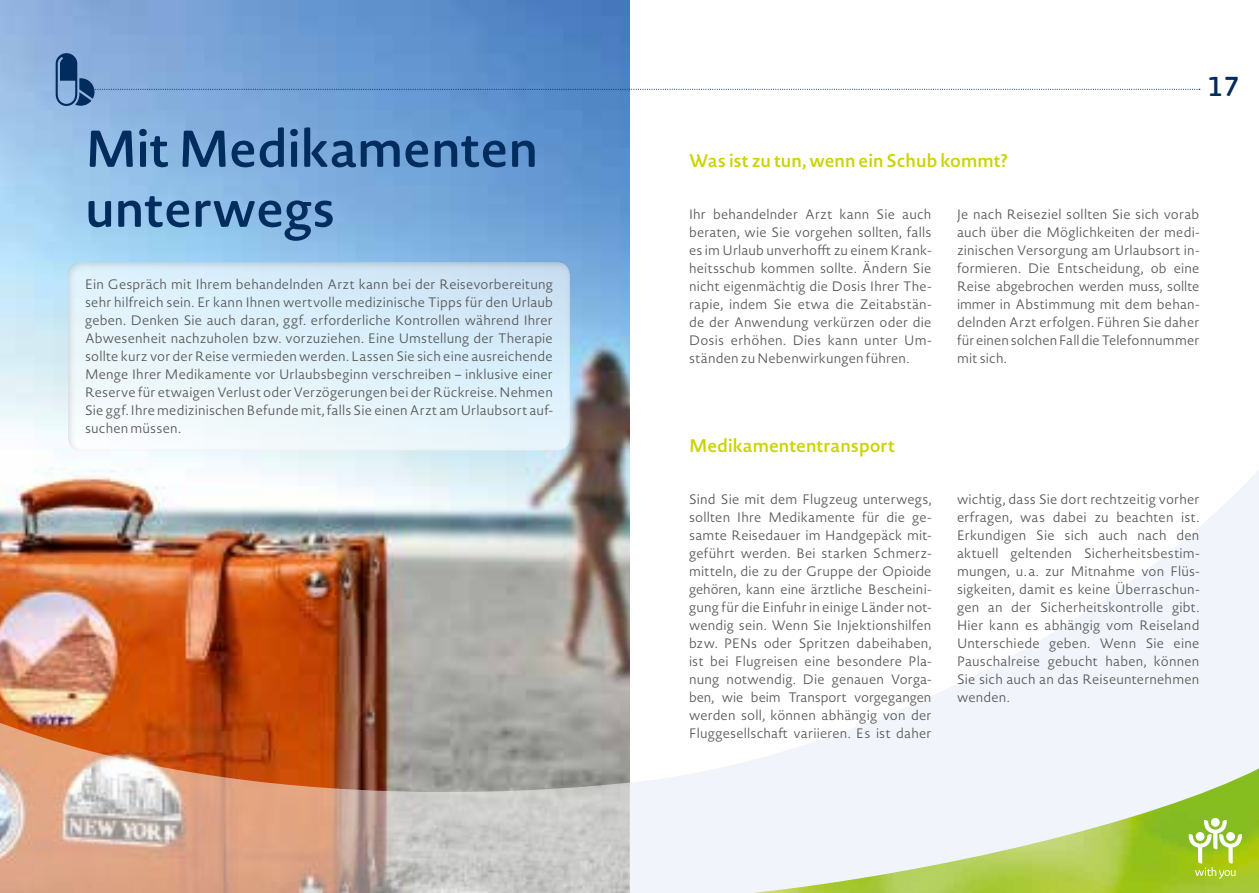
<style>
.page{position:relative;width:1259px;height:893px;background:#fff}
.page>*{position:absolute;margin:0;border:0;box-sizing:border-box;transform-origin:0 0}
.t1{font:600 51px/60px "Novel Sans Rd Pro";color:#002c5e}
.t2{font:600 27px "Novel Sans Rd Pro";color:#002c5e}
.t3{font:600 18px "Novel Sans Rd Pro";color:#cad400}
.t4{font:300 13.5px/18px "Novel Sans Rd Pro";letter-spacing:.01em;color:#565655;text-align:justify}
</style>
<div class="page">
<img style="left:0;top:0;width:629px;height:718px">
<svg style="left:0;top:718px;width:629px;height:175px;background:#c59f8b"></svg>
<svg style="left:629px;top:455px;width:630px;height:438px"></svg>
<img style="left:752px;top:768px;width:507px;height:125px">
<svg style="left:1188px;top:818px;width:54px;height:61px"></svg>
<div style="left:67px;top:261px;width:504px;height:190px;background:#000;opacity:.25"></div>
<svg style="left:56px;top:53px;width:1144px;height:54px"></svg>
<h1 class="t1" style="left:85px;top:118px;width:454px">Mit Medikamenten unterwegs</h1>
<p class="t4" style="left:85px;top:276px;width:469px">Ein Gespräch mit Ihrem behandelnden Arzt kann bei der Reisevorbereitung sehr hilfreich sein. Er kann Ihnen wertvolle medizinische Tipps für den Urlaub geben. Denken Sie auch daran, ggf. erforderliche Kontrollen während Ihrer Abwesenheit nachzuholen bzw. vorzuziehen. Eine Umstellung der Therapie sollte kurz vor der Reise vermieden werden. Lassen Sie sich eine ausreichende Menge Ihrer Medikamente vor Urlaubsbeginn verschreiben – inklusive einer Reserve für etwaigen Verlust oder Verzögerungen bei der Rückreise. Nehmen Sie ggf. Ihre medizinischen Befunde mit, falls Sie einen Arzt am Urlaubsort auf&shy;suchen müssen.</p>
<h2 class="t2" style="left:1208px;top:66px;width:33px">17</h2>
<h3 class="t3" style="left:689px;top:147px;width:320px">Was ist zu tun, wenn ein Schub kommt?</h3>
<p class="t4" style="left:689px;top:205px;width:244px">Ihr behandelnder Arzt kann Sie auch beraten, wie Sie vorgehen sollten, falls es im Urlaub unverhofft zu einem Krank&shy;heitsschub kommen sollte. Ändern Sie nicht eigenmächtig die Dosis Ihrer The&shy;rapie, indem Sie etwa die Zeitabstän&shy;de der Anwendung verkürzen oder die Dosis erhöhen. Dies kann unter Um&shy;ständen zu Nebenwirkungen führen.</p>
<p class="t4" style="left:957px;top:205px;width:244px">Je nach Reiseziel sollten Sie sich vorab auch über die Möglichkeiten der medi&shy;zinischen Versorgung am Urlaubsort in&shy;formieren. Die Entscheidung, ob eine Reise abgebrochen werden muss, sollte immer in Abstimmung mit dem behan&shy;delnden Arzt erfolgen. Führen Sie daher für einen solchen Fall die Telefonnummer mit sich.</p>
<h3 class="t3" style="left:689px;top:432px;width:208px">Medikamententransport</h3>
<p class="t4" style="left:689px;top:490px;width:244px">Sind Sie mit dem Flugzeug unterwegs, sollten Ihre Medikamente für die ge&shy;samte Reisedauer im Handgepäck mit&shy;geführt werden. Bei starken Schmerz&shy;mitteln, die zu der Gruppe der Opioide gehören, kann eine ärztliche Bescheini&shy;gung für die Einfuhr in einige Länder not&shy;wendig sein. Wenn Sie Injektionshilfen bzw. PENs oder Spritzen dabeihaben, ist bei Flugreisen eine besondere Pla&shy;nung notwendig. Die genauen Vorga&shy;ben, wie beim Transport vorgegangen werden soll, können abhängig von der Fluggesellschaft variieren. Es ist daher</p>
<p class="t4" style="left:957px;top:490px;width:244px">wichtig, dass Sie dort rechtzeitig vorher erfragen, was dabei zu beachten ist.<br>Erkundigen Sie sich auch nach den aktuell geltenden Sicherheitsbestim&shy;mungen, u.a. zur Mitnahme von Flüs&shy;sigkeiten, damit es keine Überraschun&shy;gen an der Sicherheitskontrolle gibt.<br>Hier kann es abhängig vom Reiseland Unterschiede geben. Wenn Sie eine Pauschalreise gebucht haben, können Sie sich auch an das Reiseunternehmen wenden.</p>
</div>
